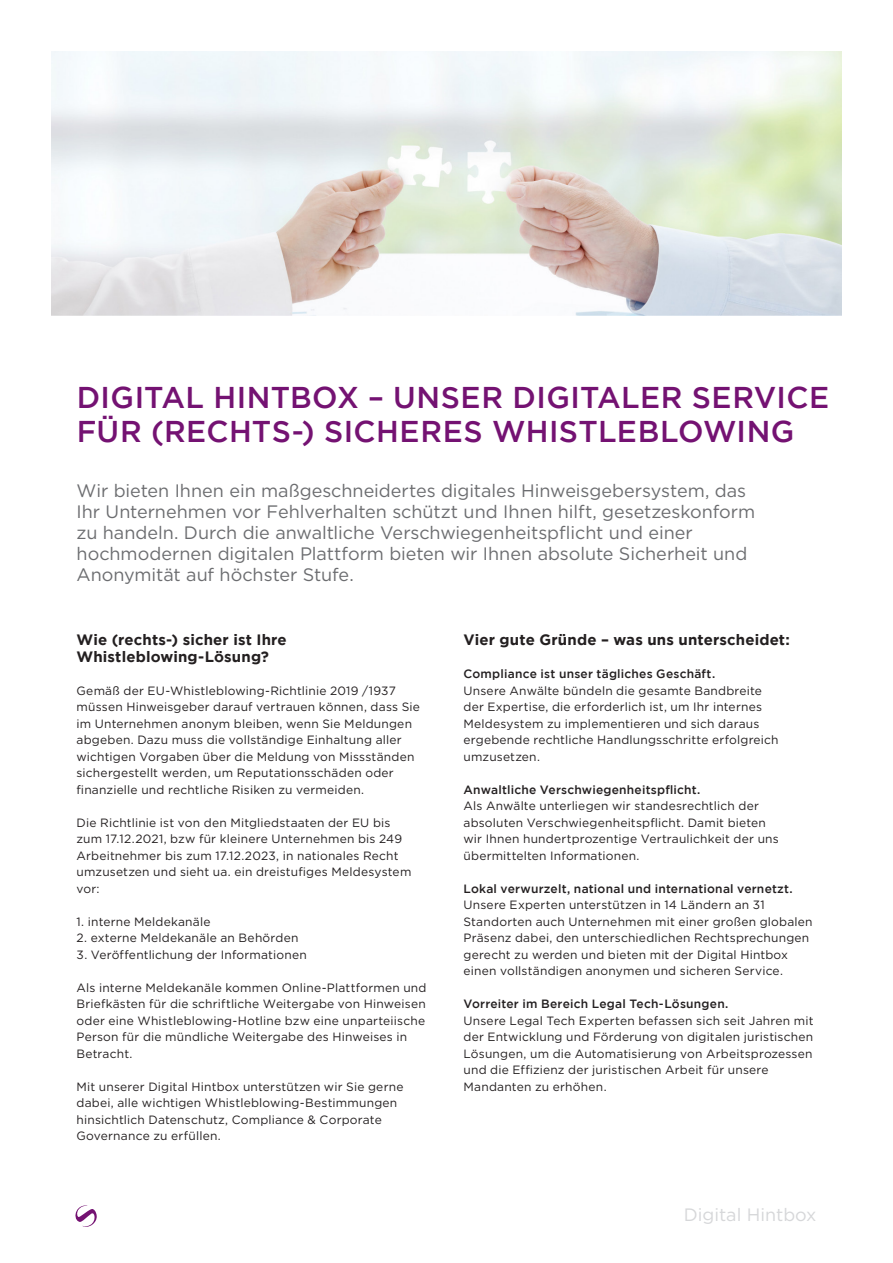
<style>
.page{position:relative;width:893px;height:1263px;background:#fff}
.page>*{position:absolute;margin:0;border:0;box-sizing:border-box;transform-origin:0 0}
.Text_Überschrift{font:500 30px/34.5px "Gotham";letter-spacing:.01em;color:#741272}
.Überschrift{font:18px/21px "Gotham HTF";color:#6c6d70}
.t1{font:17.85px "Gotham HTF";color:#d6d7d9}
.Subtitel{font:15px/16.5px "Gotham HTF Bold 2";letter-spacing:.01em;color:#231f20}
.Text{font:12px/16.5px "Gotham HTF";letter-spacing:.015em;color:#231f20}
.pre-Text{font:12px/16.5px "Gotham HTF";letter-spacing:.015em;color:#231f20}
.s1{font-family:"Gotham HTF Medium 2"}
</style>
<div class="page">
<svg style="left:75px;top:1205px;width:22px;height:22px"></svg>
<img style="left:51px;top:51px;width:791px;height:264px">
<p class="Text_Überschrift" style="left:77px;top:379px;width:754px">DIGITAL HINTBOX – UNSER DIGITALER SERVICE<br>FÜR (RECHTS-) SICHERES WHISTLEBLOWING</p>
<p class="Überschrift" style="left:77px;top:479px;width:680px">Wir bieten Ihnen ein maßgeschneidertes digitales Hinweisgebersystem, das Ihr Unternehmen vor Fehlverhalten schützt und Ihnen hilft, gesetzeskonform zu handeln. Durch die anwaltliche Verschwiegenheitspflicht und einer hochmodernen digitalen Plattform bieten wir Ihnen absolute Sicherheit und Anonymität auf höchster Stufe.</p>
<p class="Subtitel" style="left:77px;top:631px;width:212px">Wie (rechts-) sicher ist Ihre<br>Whistleblowing-Lösung?</p>
<p class="Text" style="left:77px;top:682px;width:345px">Gemäß der EU-Whistleblowing-Richtlinie 2019 /1937 müssen Hinweisgeber darauf vertrauen können, dass Sie im Unternehmen anonym bleiben, wenn Sie Meldungen abgeben. Dazu muss die vollständige Einhaltung aller wichtigen Vorgaben über die Meldung von Missständen sichergestellt werden, um Reputationsschäden oder finanzielle und rechtliche Risiken zu vermeiden.</p>
<p class="Text" style="left:77px;top:814px;width:336px">Die Richtlinie ist von den Mitgliedstaaten der EU bis zum 17.12.2021, bzw für kleinere Unternehmen bis 249<br>Arbeitnehmer bis zum 17.12.2023, in nationales Recht umzusetzen und sieht ua. ein dreistufiges Meldesystem vor:</p>
<p class="Text" style="left:77px;top:913px;width:136px">1. interne Meldekanäle</p>
<p class="Text" style="left:77px;top:929px;width:223px">2. externe Meldekanäle an Behörden</p>
<p class="Text" style="left:77px;top:946px;width:232px">3. Veröffentlichung der Informationen</p>
<p class="Text" style="left:77px;top:979px;width:352px">Als interne Meldekanäle kommen Online-Plattformen und Briefkästen für die schriftliche Weitergabe von Hinweisen oder eine Whistleblowing-Hotline bzw eine unparteiische Person für die mündliche Weitergabe des Hinweises in Betracht.</p>
<p class="Text" style="left:77px;top:1078px;width:328px">Mit unserer Digital Hintbox unterstützen wir Sie gerne dabei, alle wichtigen Whistleblowing-Bestimmungen hinsichtlich Datenschutz, Compliance &amp; Corporate Governance zu erfüllen.</p>
<p class="Subtitel" style="left:463px;top:631px;width:328px">Vier gute Gründe – was uns unterscheidet:</p>
<p class="pre-Text" style="left:463px;top:665px;width:317px"><span class="s1">Compliance ist unser tägliches Geschäft.<br></span>Unsere Anwälte bündeln die gesamte Bandbreite der Expertise, die erforderlich ist, um Ihr internes Meldesystem zu implementieren und sich daraus ergebende rechtliche Handlungsschritte erfolgreich umzusetzen.</p>
<p class="Text" style="left:463px;top:781px;width:317px"><span class="s1">Anwaltliche Verschwiegenheitspflicht.<br></span>Als Anwälte unterliegen wir standesrechtlich der absoluten Verschwiegenheitspflicht. Damit bieten wir Ihnen hundertprozentige Vertraulichkeit der uns übermittelten Informationen.</p>
<p class="Text" style="left:463px;top:880px;width:351px"><span class="s1">Lokal verwurzelt, national und international vernetzt.<br></span>Unsere Experten unterstützen in 14 Ländern an 31<br>Standorten auch Unternehmen mit einer großen globalen Präsenz dabei, den unterschiedlichen Rechtsprechungen gerecht zu werden und bieten mit der Digital Hintbox einen vollständigen anonymen und sicheren Service.</p>
<p class="Text" style="left:463px;top:995px;width:352px"><span class="s1">Vorreiter im Bereich Legal Tech-Lösungen.<br></span>Unsere Legal Tech Experten befassen sich seit Jahren mit der Entwicklung und Förderung von digitalen juristischen Lösungen, um die Automatisierung von Arbeitsprozessen und die Effizienz der juristischen Arbeit für unsere Mandanten zu erhöhen.</p>
<p class="t1" style="left:684px;top:1205px;width:134px">Digital Hintbox</p>
</div>
